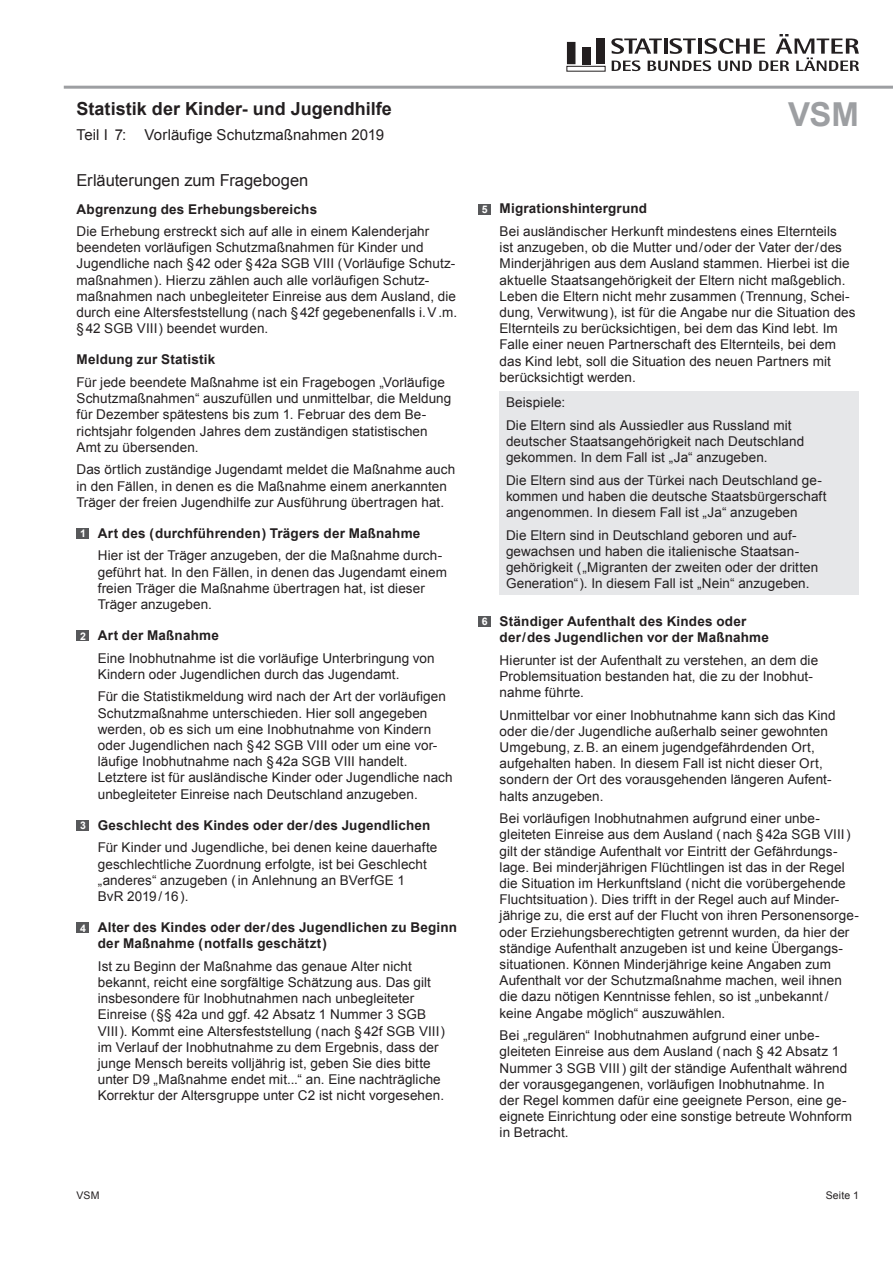
<style>
.page{position:relative;width:893px;height:1263px;background:#fff}
.page>*{position:absolute;margin:0;border:0;box-sizing:border-box;transform-origin:0 0}
.t1{font:700 33px "Arial";color:#9d9fa2}
.t2{font:700 18px "Arial";color:#231f20}
.t3{font:16.5px "Arial";color:#231f20}
.t4{font:15px "Arial";color:#231f20}
.t5{font:13.5px/16.2px "Arial";letter-spacing:.005em;color:#231f20}
.t6{font:700 13.5px/16.2px "Arial";letter-spacing:.015em;color:#231f20}
.t7{font:10.5px "Arial";letter-spacing:.015em;color:#231f20}
.t8{font:700 10.5px "Arial";color:#fff}
</style>
<div class="page">
<div style="left:566px;top:66px;width:39px;height:5px;border:1px solid #231f20"></div>
<div style="left:597px;top:39px;width:8px;height:25px;background:#231f20"></div>
<div style="left:567px;top:42px;width:8px;height:22px;background:#231f20"></div>
<div style="left:582px;top:47px;width:8px;height:17px;background:#231f20"></div>
<svg style="left:611px;top:34px;width:248px;height:37px"></svg>
<div style="left:500px;top:391px;width:359px;height:204px;background:#e6e7e9"></div>
<div style="left:77px;top:528px;width:12px;height:11px;background:#57585a"></div>
<div style="left:77px;top:630px;width:12px;height:11px;background:#57585a"></div>
<div style="left:77px;top:820px;width:12px;height:11px;background:#57585a"></div>
<div style="left:77px;top:922px;width:12px;height:11px;background:#57585a"></div>
<div style="left:478px;top:204px;width:13px;height:10px;background:#57585a"></div>
<div style="left:478px;top:616px;width:13px;height:11px;background:#57585a"></div>
<hr style="left:64px;top:86px;width:829px;height:3px;background:#9d9fa2">
<h2 class="t2" style="left:77px;top:97px;width:317px">Statistik der Kinder- und Jugendhilfe</h2>
<p class="t4" style="left:77px;top:124px;width:309px">Teil I 7: Vorläufige Schutzmaßnahmen 2019</p>
<p class="t3" style="left:77px;top:169px;width:233px">Erläuterungen zum Fragebogen</p>
<p class="t6" style="left:77px;top:201px;width:242px">Abgrenzung des Erhebungsbereichs</p>
<p class="t5" style="left:77px;top:223px;width:382px">Die Erhebung erstreckt sich auf alle in einem Kalenderjahr beendeten vorläufigen Schutzmaßnahmen für Kinder und Jugendliche nach §42 oder §42a SGB VIII ( Vorläufige Schutz&shy;maßnahmen ). Hierzu zählen auch alle vorläufigen Schutz&shy;maßnahmen nach unbegleiteter Einreise aus dem Ausland, die durch eine Altersfeststellung ( nach §42f gegebenenfalls i.V.m. §42 SGB VIII ) beendet wurden.</p>
<p class="t6" style="left:77px;top:352px;width:140px">Meldung zur Statistik</p>
<p class="t5" style="left:77px;top:374px;width:376px">Für jede beendete Maßnahme ist ein Fragebogen „Vorläufige Schutzmaßnahmen“ auszufüllen und unmittelbar, die Meldung für Dezember spätestens bis zum 1. Februar des dem Be&shy;richtsjahr folgenden Jahres dem zuständigen statistischen Amt zu übersenden.</p>
<p class="t5" style="left:77px;top:462px;width:380px">Das örtlich zuständige Jugendamt meldet die Maßnahme auch in den Fällen, in denen es die Maßnahme einem anerkannten<br>Träger der freien Jugendhilfe zur Ausführung übertragen hat.</p>
<p class="t6" style="left:98px;top:525px;width:324px">Art des ( durchführenden ) Trägers der Maßnahme</p>
<p class="t5" style="left:98px;top:548px;width:351px">Hier ist der Träger anzugeben, der die Maßnahme durch&shy;geführt hat. In den Fällen, in denen das Jugendamt einem freien Träger die Maßnahme übertragen hat, ist dieser Träger anzugeben.</p>
<p class="t6" style="left:98px;top:628px;width:123px">Art der Maßnahme</p>
<p class="t5" style="left:98px;top:650px;width:338px">Eine Inobhutnahme ist die vorläufige Unterbringung von<br>Kindern oder Jugendlichen durch das Jugendamt.</p>
<p class="t5" style="left:98px;top:689px;width:356px">Für die Statistikmeldung wird nach der Art der vorläufigen Schutzmaßnahme unterschieden. Hier soll angegeben werden, ob es sich um eine Inobhutnahme von Kindern oder Jugendlichen nach §42 SGB VIII oder um eine vor&shy;läufige Inobhutnahme nach §42a SGB VIII handelt.<br>Letztere ist für ausländische Kinder oder Jugendliche nach unbegleiteter Einreise nach Deutschland anzugeben.</p>
<p class="t6" style="left:98px;top:817px;width:334px">Geschlecht des Kindes oder der / des Jugendlichen</p>
<p class="t5" style="left:98px;top:840px;width:341px">Für Kinder und Jugendliche, bei denen keine dauerhafte geschlechtliche Zuordnung erfolgte, ist bei Geschlecht „anderes“ anzugeben (in Anlehnung an BVerfGE 1<br>BvR 2019/16).</p>
<p class="t6" style="left:98px;top:919px;width:361px">Alter des Kindes oder der / des Jugendlichen zu Beginn der Maßnahme ( notfalls geschätzt )</p>
<p class="t5" style="left:98px;top:958px;width:349px">Ist zu Beginn der Maßnahme das genaue Alter nicht bekannt, reicht eine sorgfältige Schätzung aus. Das gilt insbesondere für Inobhutnahmen nach unbegleiteter Einreise ( §§ 42a und ggf. 42 Absatz 1 Nummer 3 SGB VIII ). Kommt eine Altersfeststellung ( nach §42f SGB VIII ) im Verlauf der Inobhutnahme zu dem Ergebnis, dass der junge Mensch bereits volljährig ist, geben Sie dies bitte unter D9 „Maßnahme endet mit...“ an. Eine nachträgliche Korrektur der Altersgruppe unter C2 ist nicht vorgesehen.</p>
<p class="t8" style="left:80px;top:527px;width:7px">1</p>
<p class="t8" style="left:80px;top:629px;width:7px">2</p>
<p class="t8" style="left:80px;top:819px;width:7px">3</p>
<p class="t8" style="left:80px;top:921px;width:7px">4</p>
<h1 class="t1" style="left:788px;top:93px;width:72px">VSM</h1>
<p class="t8" style="left:482px;top:202px;width:7px">5</p>
<p class="t8" style="left:482px;top:615px;width:7px">6</p>
<p class="t6" style="left:500px;top:201px;width:149px">Migrationshintergrund</p>
<p class="t5" style="left:500px;top:223px;width:358px">Bei ausländischer Herkunft mindestens eines Elternteils<br>ist anzugeben, ob die Mutter und / oder der Vater der / des Minderjährigen aus dem Ausland stammen. Hierbei ist die aktuelle Staatsangehörigkeit der Eltern nicht maßgeblich.<br>Leben die Eltern nicht mehr zusammen ( Trennung, Schei&shy;dung, Verwitwung ), ist für die Angabe nur die Situation des Elternteils zu berücksichtigen, bei dem das Kind lebt. Im Falle einer neuen Partnerschaft des Elternteils, bei dem das Kind lebt, soll die Situation des neuen Partners mit berücksichtigt werden.</p>
<p class="t5" style="left:506px;top:391px;width:287px;line-height:22.5px">Beispiele:<br>Die Eltern sind als Aussiedler aus Russland mit</p>
<p class="t5" style="left:506px;top:433px;width:300px">deutscher Staatsangehörigkeit nach Deutschland gekommen. In dem Fall ist „Ja“ anzugeben.</p>
<p class="t5" style="left:506px;top:472px;width:322px">Die Eltern sind aus der Türkei nach Deutschland ge&shy;kommen und haben die deutsche Staatsbürgerschaft angenommen. In diesem Fall ist „Ja“ anzugeben</p>
<p class="t5" style="left:506px;top:527px;width:314px">Die Eltern sind in Deutschland geboren und auf&shy;gewachsen und haben die italienische Staatsan&shy;gehörigkeit ( „Migranten der zweiten oder der dritten Generation“ ). In diesem Fall ist „Nein“ anzugeben.</p>
<p class="t6" style="left:500px;top:613px;width:271px">Ständiger Aufenthalt des Kindes oder der / des Jugendlichen vor der Maßnahme</p>
<p class="t5" style="left:500px;top:652px;width:320px">Hierunter ist der Aufenthalt zu verstehen, an dem die<br>Problemsituation bestanden hat, die zu der Inobhut&shy;nahme führte.</p>
<p class="t5" style="left:500px;top:707px;width:337px">Unmittelbar vor einer Inobhutnahme kann sich das Kind oder die / der Jugendliche außerhalb seiner gewohnten Umgebung, z.B. an einem jugendgefährdenden Ort, aufgehalten haben. In diesem Fall ist nicht dieser Ort, sondern der Ort des vorausgehenden längeren Aufent&shy;halts anzugeben.</p>
<p class="t5" style="left:500px;top:810px;width:361px">Bei vorläufigen Inobhutnahmen aufgrund einer unbe&shy;gleiteten Einreise aus dem Ausland (nach §42a SGB VIII) gilt der ständige Aufenthalt vor Eintritt der Gefährdungs&shy;lage. Bei minderjährigen Flüchtlingen ist das in der Regel die Situation im Herkunftsland (nicht die vorübergehende Fluchtsituation). Dies trifft in der Regel auch auf Minder&shy;jährige zu, die erst auf der Flucht von ihren Personensorge&shy;oder Erziehungsberechtigten getrennt wurden, da hier der ständige Aufenthalt anzugeben ist und keine Übergangs&shy;situationen. Können Minderjährige keine Angaben zum Aufenthalt vor der Schutzmaßnahme machen, weil ihnen die dazu nötigen Kenntnisse fehlen, so ist „unbekannt/ keine Angabe möglich“ auszuwählen.</p>
<p class="t5" style="left:500px;top:1027px;width:354px">Bei „regulären“ Inobhutnahmen aufgrund einer unbe&shy;gleiteten Einreise aus dem Ausland (nach § 42 Absatz 1<br>Nummer 3 SGB VIII) gilt der ständige Aufenthalt während der vorausgegangenen, vorläufigen Inobhutnahme. In<br>der Regel kommen dafür eine geeignete Person, eine ge&shy;eignete Einrichtung oder eine sonstige betreute Wohnform in Betracht.</p>
<p class="t7" style="left:77px;top:1188px;width:25px">VSM</p>
<p class="t7" style="left:826px;top:1188px;width:35px">Seite 1</p>
</div>
